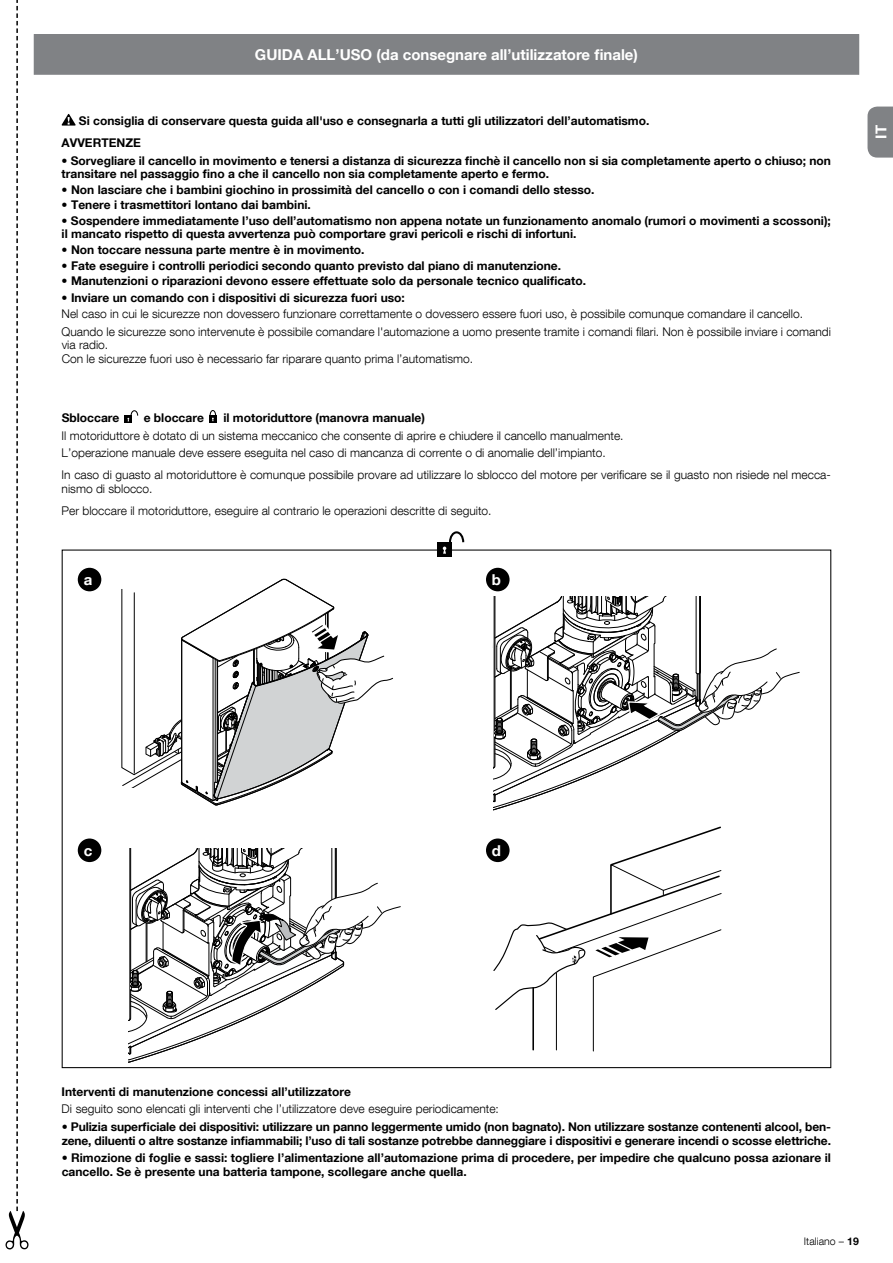
<style>
.page{position:relative;width:893px;height:1263px;background:#fff}
.page>*{position:absolute;margin:0;border:0;box-sizing:border-box;transform-origin:0 0}
.t1{font:700 15px "Helvetica Neue LT Com";color:#fff}
.t2{font:700 12px/13.5px "Helvetica Neue LT Com";color:#000}
.t3{font:300 12px/17.7px "Helvetica Neue LT Com";color:#000}
.t4{font:300 10.5px "Helvetica Neue LT Com";color:#000}
.s1{font-weight:700}
</style>
<div class="page">
<svg style="left:867px;top:107px;width:26px;height:51px"></svg>
<svg style="left:6px;top:0;width:23px;height:1249px"></svg>
<svg style="left:62px;top:114px;width:14px;height:12px"></svg>
<svg style="left:125px;top:416px;width:7px;height:7px"></svg>
<svg style="left:127px;top:410px;width:12px;height:11px"></svg>
<svg style="left:209px;top:421px;width:7px;height:2px"></svg>
<svg style="left:209px;top:410px;width:8px;height:11px"></svg>
<div style="left:437px;top:542px;width:14px;height:15px;background:#000"></div>
<svg style="left:443px;top:531px;width:22px;height:23px"></svg>
<svg style="left:121px;top:578px;width:272px;height:228px"></svg>
<svg style="left:493px;top:596px;width:307px;height:214px"></svg>
<svg style="left:129px;top:848px;width:272px;height:214px"></svg>
<svg style="left:493px;top:826px;width:229px;height:225px"></svg>
<div style="left:78px;top:568px;width:23px;height:23px;background:#000;border-radius:50%"></div>
<div style="left:78px;top:838px;width:23px;height:24px;background:#000;border-radius:50%"></div>
<div style="left:486px;top:568px;width:24px;height:23px;background:#000;border-radius:50%"></div>
<div style="left:486px;top:838px;width:24px;height:24px;background:#000;border-radius:50%"></div>
<div style="left:34px;top:35px;width:825px;height:39px;background:#808285"></div>
<div style="left:34px;top:34px;width:825px;height:41px;border:1px solid #808285"></div>
<p class="t1" style="left:255px;top:45px;width:385px">GUIDA ALL’USO (da consegnare all’utilizzatore finale)</p>
<p class="t2" style="left:62px;top:110px;width:589px;line-height:21.5px;text-indent:17px">Si consiglia di conservare questa guida all'uso e consegnarla a tutti gli utilizzatori dell’automatismo.<br>AVVERTENZE</p>
<p class="t2" style="left:62px;top:153px;width:771px">• Sorvegliare il cancello in movimento e tenersi a distanza di sicurezza finchè il cancello non si sia completamente aperto o chiuso; non transitare nel passaggio fino a che il cancello non sia completamente aperto e fermo.</p>
<p class="t2" style="left:62px;top:182px;width:534px">• Non lasciare che i bambini giochino in prossimità del cancello o con i comandi dello stesso.</p>
<p class="t2" style="left:62px;top:198px;width:251px">• Tenere i trasmettitori lontano dai bambini.</p>
<p class="t2" style="left:62px;top:213px;width:771px">• Sospendere immediatamente l’uso dell’automatismo non appena notate un funzionamento anomalo (rumori o movimenti a scossoni); il mancato rispetto di questa avvertenza può comportare gravi pericoli e rischi di infortuni.</p>
<p class="t2" style="left:62px;top:243px;width:304px">• Non toccare nessuna parte mentre è in movimento.</p>
<p class="t2" style="left:62px;top:258px;width:501px">• Fate eseguire i controlli periodici secondo quanto previsto dal piano di manutenzione.</p>
<p class="t2" style="left:62px;top:274px;width:526px">• Manutenzioni o riparazioni devono essere effettuate solo da personale tecnico qualificato.</p>
<p class="t2" style="left:62px;top:291px;width:345px">• Inviare un comando con i dispositivi di sicurezza fuori uso:</p>
<p class="t3" style="left:62px;top:305px;width:771px">Nel caso in cui le sicurezze non dovessero funzionare correttamente o dovessero essere fuori uso, è possibile comunque comandare il cancello.<br>Quando le sicurezze sono intervenute è possibile comandare l'automazione a uomo presente tramite i comandi filari. Non è possibile inviare i comandi</p>
<p class="t3" style="left:62px;top:338px;width:413px;line-height:13.5px">via radio.<br>Con le sicurezze fuori uso è necessario far riparare quanto prima l’automatismo.</p>
<p class="t2" style="left:62px;top:410px;width:59px">Sbloccare</p>
<p class="t2" style="left:144px;top:411px;width:62px">e bloccare</p>
<p class="t2" style="left:223px;top:411px;width:203px">il motoriduttore (manovra manuale)</p>
<p class="t3" style="left:62px;top:426px;width:563px">Il motoriduttore è dotato di un sistema meccanico che consente di aprire e chiudere il cancello manualmente.<br>L’operazione manuale deve essere eseguita nel caso di mancanza di corrente o di anomalie dell’impianto.</p>
<p class="t3" style="left:62px;top:468px;width:771px;line-height:13.5px">In caso di guasto al motoriduttore è comunque possibile provare ad utilizzare lo sblocco del motore per verificare se il guasto non risiede nel mecca&shy;nismo di sblocco.</p>
<p class="t3" style="left:62px;top:502px;width:431px">Per bloccare il motoriduttore, eseguire al contrario le operazioni descritte di seguito.</p>
<p class="t1" style="left:84px;top:570px;width:10px">a</p>
<p class="t1" style="left:492px;top:570px;width:11px">b</p>
<p class="t1" style="left:872px;top:139px;width:15px;rotate:-90deg">IT</p>
<p class="t1" style="left:84px;top:841px;width:10px">c</p>
<p class="t1" style="left:492px;top:841px;width:11px">d</p>
<p class="t2" style="left:62px;top:1084px;width:291px">Interventi di manutenzione concessi all’utilizzatore</p>
<p class="t3" style="left:62px;top:1100px;width:439px">Di seguito sono elencati gli interventi che l’utilizzatore deve eseguire periodicamente:</p>
<p class="t2" style="left:62px;top:1119px;width:771px">• Pulizia superficiale dei dispositivi: utilizzare un panno leggermente umido (non bagnato). Non utilizzare sostanze contenenti alcool, ben&shy;zene, diluenti o altre sostanze infiammabili; l’uso di tali sostanze potrebbe danneggiare i dispositivi e generare incendi o scosse elettriche.</p>
<p class="t2" style="left:62px;top:1151px;width:771px">• Rimozione di foglie e sassi: togliere l’alimentazione all’automazione prima di procedere, per impedire che qualcuno possa azionare il cancello. Se è presente una batteria tampone, scollegare anche quella.</p>
<p class="t4" style="left:804px;top:1235px;width:57px">Italiano – <span class="s1">19</span></p>
</div>
